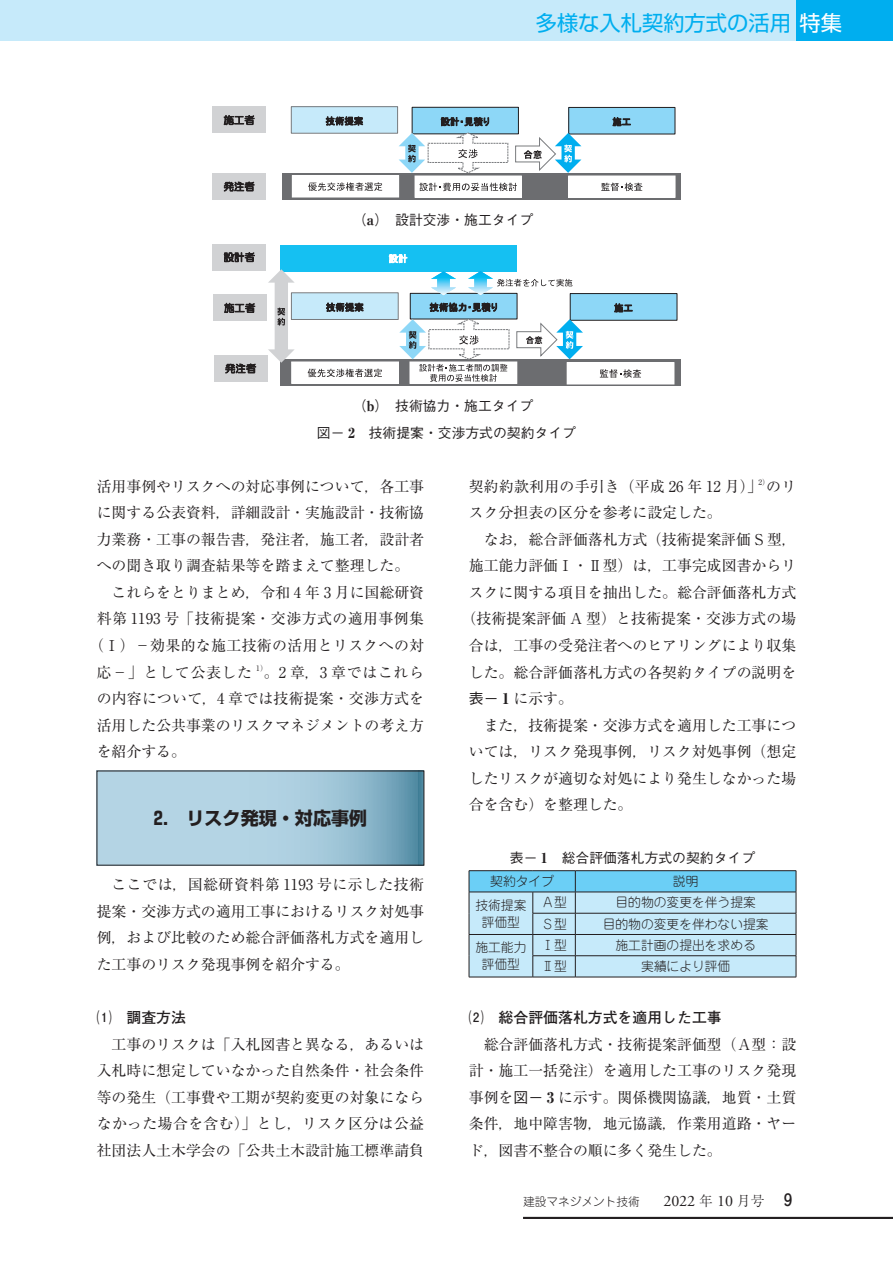
<style>
.page{position:relative;width:893px;height:1263px;background:#fff}
.page>*{position:absolute;margin:0;border:0;box-sizing:border-box;transform-origin:0 0}
.t1{font:21.3px "Shin Go Pr 6 N";color:#00aeef}
.t2{font:700 18px "Shin Go Pr 6 N";color:#231f20}
.ノンブル{font:500 15.9px "Jun 34 Pro";color:#231f20}
.本文_14Q{font:14.85px/26.5px "Ryumin Pr 6 N";color:#231f20;text-align:justify}
.本文_14Q-2{font:14.85px "Ryumin Pr 6 N";letter-spacing:.03em;color:#231f20}
.本文_14Q-3{font:14.85px "Ryumin Pr 6 N";letter-spacing:.05em;color:#231f20}
.中見出し__1___太ゴ_前アキ{font:700 14.85px "Futo Go B101 Pr 6 N";color:#231f20}
.本文_14Q-4{font:14.85px "Ryumin Pr 6 N";letter-spacing:.025em;color:#231f20}
.キャプション{font:500 13.8px "Gothic BBB Pr 6 N";color:#231f20}
.表_12Q{font:300 12.75px "Jun 101 Pro";color:#231f20}
.t3{font:300 11.7px "Jun 101 Pro";color:#231f20}
.s1{color:#fff}
.s2{font-family:"Ryumin Pr 6 N";font-weight:800}
.s3{font-family:"Gothic BBB Pr 6 N";font-weight:500}
.s4{font-weight:800}
.s5{font-family:"Adobe Garamond Pro";font-weight:400;font-size:15.9px}
.s6{font-family:"Ryumin Pr 6 N";font-size:13.8px}
</style>
<div class="page">
<div style="left:795px;top:0;width:98px;height:40px;background:#00aeef"></div>
<div style="left:0;top:0;width:795px;height:40px;background:#c6eafa"></div>
<svg style="left:99px;top:773px;width:323px;height:90px;background:#a2c7d9"></svg>
<svg style="left:469px;top:871px;width:328px;height:106px;background:#abd8ec"></svg>
<hr style="left:469px;top:977px;width:64px;height:1px;background:#231f20">
<hr style="left:533px;top:977px;width:42px;height:1px;background:#231f20">
<hr style="left:575px;top:977px;width:221px;height:1px;background:#231f20">
<hr style="left:469px;top:870px;width:64px;height:1px;background:#231f20">
<hr style="left:533px;top:870px;width:42px;height:1px;background:#231f20">
<hr style="left:575px;top:870px;width:221px;height:1px;background:#231f20">
<div style="left:213px;top:107px;width:53px;height:26px;background:#d1d2d4"></div>
<div style="left:213px;top:173px;width:53px;height:27px;background:#d1d2d4"></div>
<svg style="left:282px;top:174px;width:398px;height:26px;background:#828385"></svg>
<div style="left:569px;top:107px;width:106px;height:27px;background:#8dd7f7"></div>
<div style="left:568px;top:107px;width:107px;height:27px;border:1px solid #231f20"></div>
<svg style="left:612px;top:117px;width:19px;height:9px"></svg>
<div style="left:412px;top:107px;width:106px;height:27px;background:#8dd7f7"></div>
<div style="left:412px;top:107px;width:107px;height:27px;border:1px solid #231f20"></div>
<div style="left:291px;top:107px;width:107px;height:26px;background:#c6eafa"></div>
<div style="left:291px;top:106px;width:107px;height:28px;border:1px solid #797b7e"></div>
<svg style="left:326px;top:117px;width:37px;height:8px"></svg>
<div style="left:292px;top:176px;width:107px;height:21px;background:#fff"></div>
<svg style="left:308px;top:182px;width:74px;height:9px"></svg>
<div style="left:415px;top:176px;width:106px;height:21px;background:#fff"></div>
<svg style="left:419px;top:183px;width:98px;height:8px"></svg>
<div style="left:569px;top:176px;width:106px;height:21px;background:#fff"></div>
<svg style="left:601px;top:183px;width:41px;height:8px"></svg>
<svg style="left:224px;top:115px;width:30px;height:10px"></svg>
<svg style="left:224px;top:182px;width:30px;height:9px"></svg>
<svg style="left:399px;top:117px;width:110px;height:57px"></svg>
<svg style="left:515px;top:133px;width:66px;height:40px"></svg>
<div style="left:213px;top:244px;width:53px;height:26px;background:#d1d2d4"></div>
<div style="left:213px;top:294px;width:53px;height:27px;background:#d1d2d4"></div>
<div style="left:214px;top:355px;width:53px;height:27px;background:#d1d2d4"></div>
<div style="left:280px;top:360px;width:400px;height:26px;background:#6c6d70"></div>
<div style="left:292px;top:362px;width:106px;height:21px;background:#fff"></div>
<div style="left:291px;top:362px;width:108px;height:22px;border:1px solid #fff"></div>
<svg style="left:308px;top:369px;width:74px;height:8px"></svg>
<div style="left:410px;top:362px;width:107px;height:21px;background:#fff"></div>
<div style="left:410px;top:362px;width:107px;height:22px;border:1px solid #fff"></div>
<div style="left:567px;top:363px;width:107px;height:21px;background:#fff"></div>
<div style="left:567px;top:362px;width:107px;height:22px;border:1px solid #fff"></div>
<svg style="left:600px;top:369px;width:41px;height:9px"></svg>
<svg style="left:224px;top:302px;width:31px;height:11px"></svg>
<svg style="left:225px;top:364px;width:31px;height:9px"></svg>
<svg style="left:224px;top:252px;width:31px;height:10px"></svg>
<div style="left:280px;top:245px;width:237px;height:27px;background:#15c0f2"></div>
<svg style="left:389px;top:254px;width:18px;height:9px"></svg>
<svg style="left:268px;top:269px;width:27px;height:94px"></svg>
<div style="left:410px;top:293px;width:107px;height:26px;background:#8dd7f7"></div>
<div style="left:410px;top:293px;width:107px;height:26px;border:1px solid #231f20"></div>
<div style="left:570px;top:294px;width:107px;height:26px;background:#8dd7f7"></div>
<div style="left:570px;top:293px;width:107px;height:28px;border:1px solid #231f20"></div>
<svg style="left:614px;top:303px;width:18px;height:18px"></svg>
<div style="left:291px;top:293px;width:107px;height:26px;background:#c6eafa"></div>
<div style="left:291px;top:292px;width:108px;height:28px;border:1px solid #797b7e"></div>
<svg style="left:326px;top:303px;width:37px;height:9px"></svg>
<svg style="left:399px;top:303px;width:111px;height:79px"></svg>
<svg style="left:516px;top:319px;width:67px;height:40px"></svg>
<svg style="left:431px;top:271px;width:25px;height:24px"></svg>
<svg style="left:468px;top:271px;width:104px;height:24px"></svg>
<hr style="left:523px;top:1217px;width:370px;height:2px;background:#231f20">
<h1 class="t1" style="left:536px;top:6px;width:308px">多様な入札契約方式の活用<span class="s1">特集</span></h1>
<p class="キャプション" style="left:353px;top:209px;width:182px">（<span class="s2">a</span>）　設計交渉・施工タイプ</p>
<p class="キャプション" style="left:353px;top:395px;width:182px">（<span class="s2">b</span>）　技術協力・施工タイプ</p>
<p class="キャプション" style="left:317px;top:421px;width:261px">図－ <span class="s2">2</span>　技術提案・交渉方式の契約タイプ</p>
<p class="本文_14Q" style="left:97px;top:472px;width:329px">活用事例やリスクへの対応事例について，各工事に関する公表資料，詳細設計・実施設計・技術協力業務・工事の報告書，発注者，施工者，設計者への聞き取り調査結果等を踏まえて整理した。</p>
<p class="本文_14Q" style="left:112px;top:578px;width:314px">これらをとりまとめ，令和 4 年 3 月に国総研資</p>
<p class="本文_14Q-2" style="left:97px;top:607px;width:329px">料第 1193 号「技術提案・交渉方式の適用事例集</p>
<p class="本文_14Q-4" style="left:89px;top:634px;width:336px">（Ⅰ）－効果的な施工技術の活用とリスクへの対</p>
<p class="本文_14Q-3" style="left:97px;top:660px;width:329px">応－」として公表した <sup>1）</sup>。2 章，3 章ではこれら</p>
<p class="本文_14Q" style="left:97px;top:684px;width:329px">の内容について，4 章では技術提案・交渉方式を</p>
<p class="本文_14Q" style="left:97px;top:711px;width:329px">活用した公共事業のリスクマネジメントの考え方</p>
<p class="本文_14Q" style="left:97px;top:738px;width:91px">を紹介する。</p>
<p class="t2" style="left:154px;top:804px;width:215px">2.　リスク発現・対応事例</p>
<p class="本文_14Q" style="left:97px;top:870px;width:329px;text-indent:15px">ここでは，国総研資料第 1193 号に示した技術提案・交渉方式の適用工事におけるリスク対処事例，および比較のため総合評価落札方式を適用した工事のリスク発現事例を紹介する。</p>
<p class="中見出し__1___太ゴ_前アキ" style="left:97px;top:1005px;width:91px">⑴　調査方法</p>
<p class="本文_14Q" style="left:97px;top:1030px;width:329px;text-indent:15px">工事のリスクは「入札図書と異なる，あるいは入札時に想定していなかった自然条件・社会条件等の発生（工事費や工期が契約変更の対象にならなかった場合を含む）」とし，リスク区分は公益社団法人土木学会の「公共土木設計施工標準請負</p>
<p class="本文_14Q" style="left:469px;top:472px;width:329px">契約約款利用の手引き（平成 26 年 12 月）」<sup>2）</sup>のリスク分担表の区分を参考に設定した。</p>
<p class="本文_14Q" style="left:484px;top:525px;width:315px">なお，総合評価落札方式（技術提案評価 S 型，</p>
<p class="本文_14Q" style="left:469px;top:552px;width:329px">施工能力評価Ⅰ・Ⅱ型）は，工事完成図書からリ</p>
<p class="本文_14Q" style="left:469px;top:578px;width:329px">スクに関する項目を抽出した。総合評価落札方式</p>
<p class="本文_14Q" style="left:461px;top:605px;width:336px">（技術提案評価 A 型）と技術提案・交渉方式の場</p>
<p class="本文_14Q" style="left:469px;top:631px;width:329px">合は，工事の受発注者へのヒアリングにより収集</p>
<p class="本文_14Q" style="left:469px;top:658px;width:329px">した。総合評価落札方式の各契約タイプの説明を</p>
<p class="本文_14Q" style="left:469px;top:684px;width:106px"><span class="s3">表－</span> <span class="s4">1</span> に示す。</p>
<p class="本文_14Q" style="left:469px;top:711px;width:329px;text-indent:15px">また，技術提案・交渉方式を適用した工事については，リスク発現事例，リスク対処事例（想定したリスクが適切な対処により発生しなかった場合を含む）を整理した。</p>
<p class="キャプション" style="left:510px;top:846px;width:247px">表－ <span class="s2">1</span>　総合評価落札方式の契約タイプ</p>
<p class="表_12Q" style="left:490px;top:871px;width:65px">契約タイプ</p>
<p class="表_12Q" style="left:673px;top:871px;width:27px">説明</p>
<p class="表_12Q" style="left:475px;top:895px;width:53px">技術提案</p>
<p class="表_12Q" style="left:482px;top:912px;width:40px">評価型</p>
<p class="表_12Q" style="left:541px;top:892px;width:27px">Ａ型</p>
<p class="表_12Q" style="left:615px;top:892px;width:142px">目的物の変更を伴う提案</p>
<p class="表_12Q" style="left:541px;top:914px;width:27px">Ｓ型</p>
<p class="表_12Q" style="left:603px;top:914px;width:167px">目的物の変更を伴わない提案</p>
<p class="表_12Q" style="left:541px;top:935px;width:27px">Ⅰ型</p>
<p class="表_12Q" style="left:616px;top:935px;width:142px">施工計画の提出を求める</p>
<p class="表_12Q" style="left:541px;top:956px;width:27px">Ⅱ型</p>
<p class="表_12Q" style="left:641px;top:956px;width:91px">実績により評価</p>
<p class="中見出し__1___太ゴ_前アキ" style="left:469px;top:1005px;width:254px">⑵　総合評価落札方式を適用した工事</p>
<p class="本文_14Q" style="left:469px;top:1030px;width:329px;text-indent:15px">総合評価落札方式・技術提案評価型（Ａ型：設計・施工一括発注）を適用した工事のリスク発現事例を<span class="s3">図－</span> <span class="s4">3</span> に示す。関係機関協議，地質・土質条件，地中障害物，地元協議，作業用道路・ヤード，図書不整合の順に多く発生した。</p>
<p class="表_12Q" style="left:475px;top:937px;width:53px">施工能力</p>
<p class="表_12Q" style="left:482px;top:954px;width:40px">評価型</p>
<p class="t3" style="left:523px;top:1192px;width:243px">建設マネジメント技術　　<span class="s5">2022</span> <span class="s6">年</span> <span class="s5">10</span> <span class="s6">月号</span></p>
<p class="ノンブル" style="left:784px;top:1188px;width:9px">9</p>
</div>
